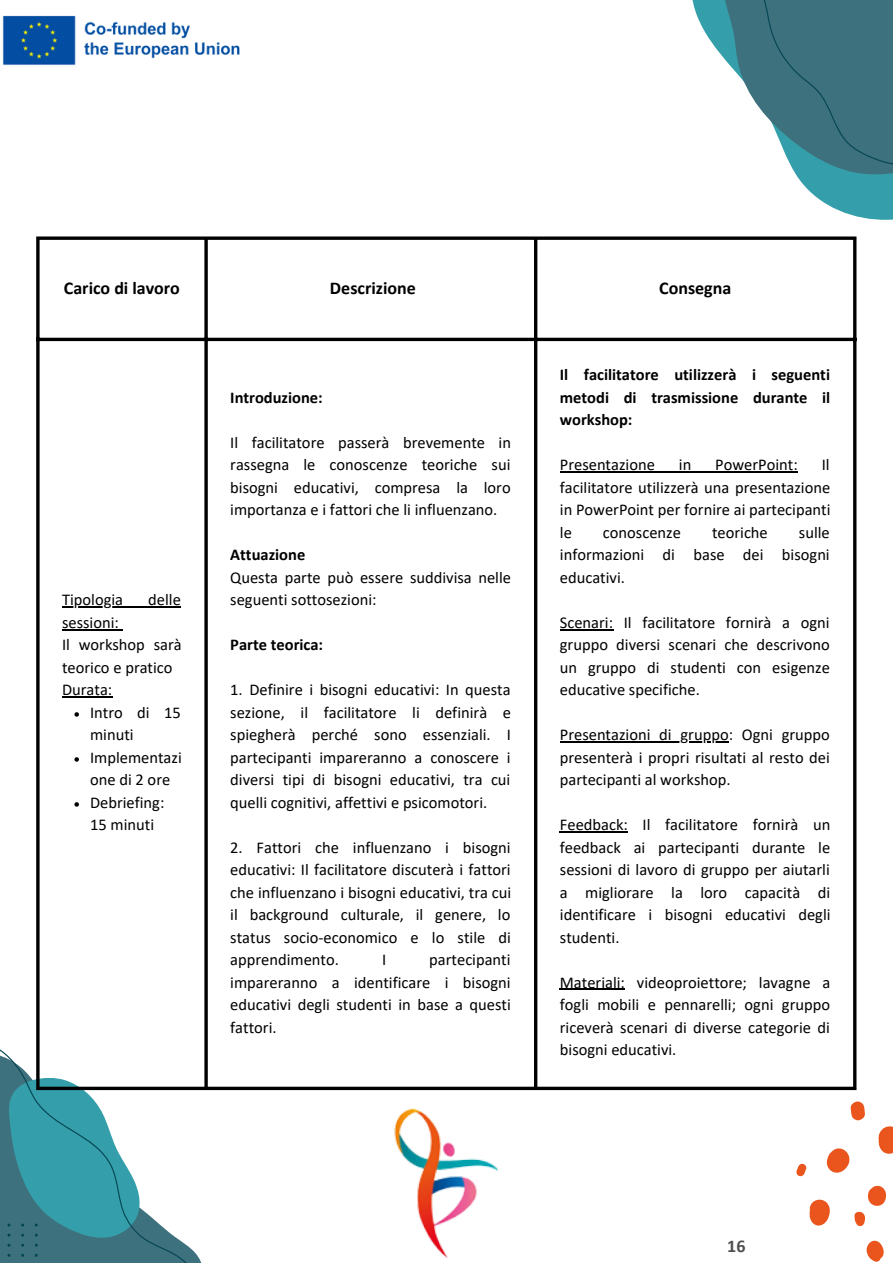
<style>
.page{position:relative;width:893px;height:1264px;background:#fff}
.page>*{position:absolute;margin:0;border:0;box-sizing:border-box;transform-origin:0 0}
.t1{font:700 18px "Calibri";color:#000}
.t2{font:700 18px "Calibri";color:#4e4e4e}
.t3{font:16.5px/22.5px "Calibri";color:#000;text-align:justify}
.t4{font:700 16.5px/22.5px "Calibri";color:#000;text-align:justify}
</style>
<div class="page">
<svg style="left:0;top:1049px;width:203px;height:213px"></svg>
<svg style="left:692px;top:0;width:200px;height:220px"></svg>
<svg style="left:796px;top:1101px;width:96px;height:161px"></svg>
<svg style="left:74px;top:712px;width:5px;height:4px"></svg>
<svg style="left:74px;top:757px;width:5px;height:4px"></svg>
<svg style="left:74px;top:802px;width:5px;height:4px"></svg>
<hr style="left:62px;top:606px;width:119px;height:1px;background:#000">
<hr style="left:62px;top:629px;width:57px;height:1px;background:#000">
<hr style="left:62px;top:696px;width:46px;height:1px;background:#000">
<hr style="left:560px;top:471px;width:237px;height:1px;background:#000">
<hr style="left:560px;top:629px;width:53px;height:1px;background:#000">
<hr style="left:560px;top:741px;width:168px;height:1px;background:#000">
<hr style="left:560px;top:831px;width:68px;height:1px;background:#000">
<hr style="left:560px;top:988px;width:65px;height:2px;background:#000">
<svg style="left:36px;top:240px;width:4px;height:846px;background:#272727"></svg>
<svg style="left:204px;top:240px;width:4px;height:846px;background:#272727"></svg>
<hr style="left:534px;top:240px;width:3px;height:846px;background:#000">
<hr style="left:853px;top:240px;width:3px;height:846px;background:#000">
<svg style="left:36px;top:236px;width:820px;height:4px;background:#272727"></svg>
<hr style="left:36px;top:338px;width:820px;height:3px;background:#000">
<svg style="left:36px;top:1086px;width:820px;height:4px;background:#2b2b2c"></svg>
<img style="left:394px;top:1108px;width:105px;height:150px">
<img style="left:2px;top:15px;width:238px;height:50px">
<p class="t1" style="left:64px;top:280px;width:118px">Carico di lavoro</p>
<p class="t1" style="left:330px;top:280px;width:87px">Descrizione</p>
<p class="t1" style="left:659px;top:280px;width:74px">Consegna</p>
<p class="t3" style="left:62px;top:590px;width:63px">Tipologia</p>
<p class="t3" style="left:148px;top:590px;width:34px">delle</p>
<p class="t3" style="left:62px;top:612px;width:121px;text-align:left">sessioni:<br>Il workshop sarà teorico e pratico<br>Durata:</p>
<p class="t3" style="left:90px;top:702px;width:93px;text-align:left">Intro di 15 minuti<br>Implementazi one di 2 ore<br>Debriefing:<br>15 minuti</p>
<p class="t4" style="left:230px;top:387px;width:94px">Introduzione:</p>
<p class="t3" style="left:230px;top:432px;width:282px">Il facilitatore passerà brevemente in rassegna le conoscenze teoriche sui bisogni educativi, compresa la loro importanza e i fattori che li influenzano.</p>
<p class="t4" style="left:230px;top:545px;width:76px">Attuazione</p>
<p class="t3" style="left:230px;top:567px;width:282px">Questa parte può essere suddivisa nelle seguenti sottosezioni:</p>
<p class="t4" style="left:230px;top:635px;width:94px">Parte teorica:</p>
<p class="t3" style="left:230px;top:680px;width:282px">1. Definire i bisogni educativi: In questa sezione, il facilitatore li definirà e spiegherà perché sono essenziali. I partecipanti impareranno a conoscere i diversi tipi di bisogni educativi, tra cui quelli cognitivi, affettivi e psicomotori.</p>
<p class="t3" style="left:230px;top:837px;width:282px">2. Fattori che influenzano i bisogni educativi: Il facilitatore discuterà i fattori che influenzano i bisogni educativi, tra cui il background culturale, il genere, lo status socio-economico e lo stile di apprendimento.</p>
<p class="t3" style="left:230px;top:949px;width:282px;text-indent:199px">partecipanti impareranno a identificare i bisogni educativi degli studenti in base a questi fattori.</p>
<p class="t3" style="left:382px;top:949px;width:6px">I</p>
<p class="t4" style="left:560px;top:365px;width:272px">Il facilitatore utilizzerà i seguenti metodi di trasmissione durante il workshop:</p>
<p class="t3" style="left:560px;top:455px;width:96px">Presentazione</p>
<p class="t3" style="left:678px;top:455px;width:14px">in</p>
<p class="t3" style="left:715px;top:455px;width:84px">PowerPoint:</p>
<p class="t3" style="left:560px;top:455px;width:272px;text-indent:262px">Il facilitatore utilizzerà una presentazione in PowerPoint per fornire ai partecipanti le</p>
<p class="t3" style="left:560px;top:522px;width:271px;text-indent:239px">sulle informazioni di base dei bisogni educativi.</p>
<p class="t3" style="left:560px;top:612px;width:271px">Scenari: Il facilitatore fornirà a ogni gruppo diversi scenari che descrivono un gruppo di studenti con esigenze educative specifiche.</p>
<p class="t3" style="left:560px;top:725px;width:271px">Presentazioni di gruppo: Ogni gruppo presenterà i propri risultati al resto dei partecipanti al workshop.</p>
<p class="t3" style="left:560px;top:815px;width:272px">Feedback: Il facilitatore fornirà un feedback ai partecipanti durante le sessioni di lavoro di gruppo per aiutarli a migliorare la loro capacità di identificare i bisogni educativi degli studenti.</p>
<p class="t3" style="left:560px;top:972px;width:272px">Materiali: videoproiettore; lavagne a fogli mobili e pennarelli; ogni gruppo riceverà scenari di diverse categorie di bisogni educativi.</p>
<p class="t3" style="left:603px;top:522px;width:79px">conoscenze</p>
<p class="t3" style="left:712px;top:522px;width:57px">teoriche</p>
<p class="t2" style="left:727px;top:1238px;width:20px">16</p>
</div>
